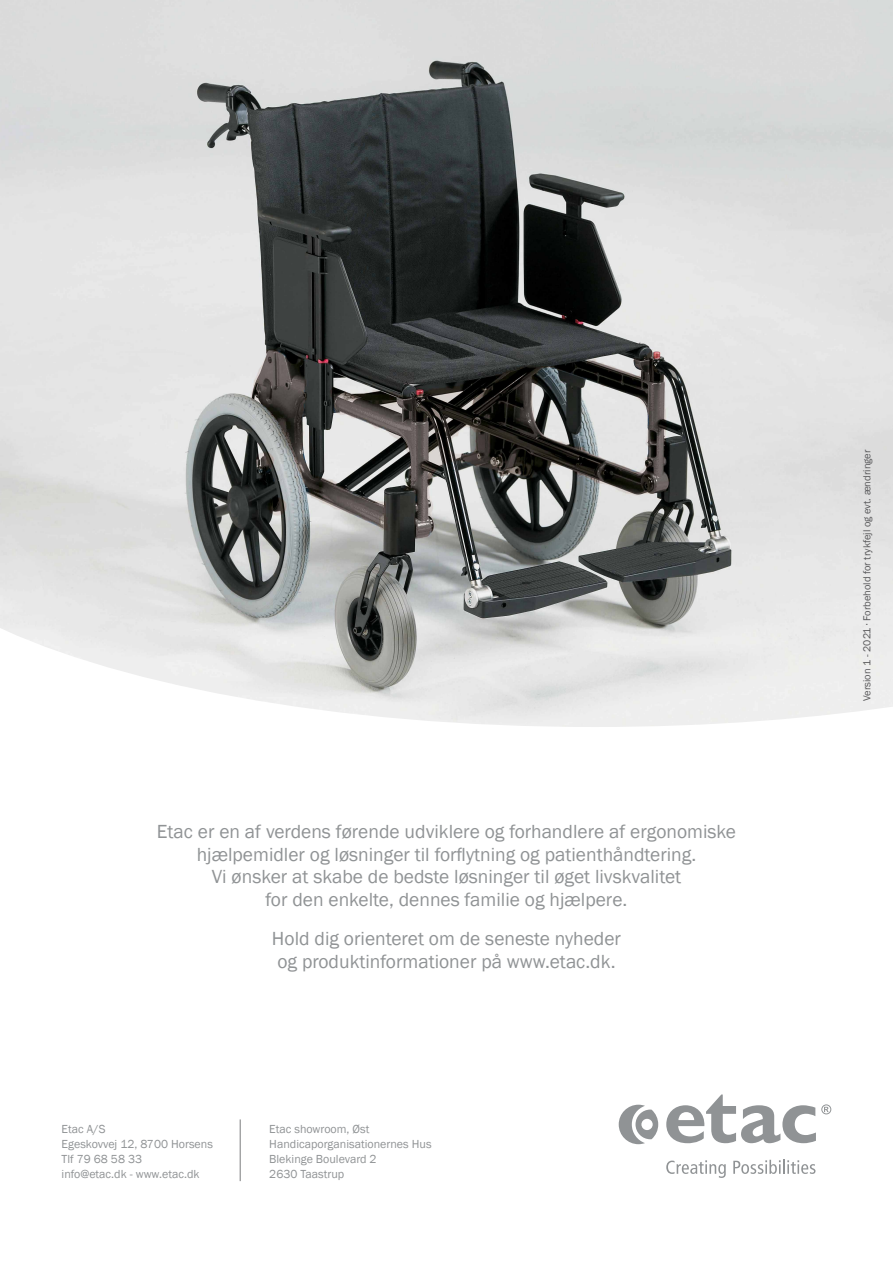
<style>
.page{position:relative;width:893px;height:1263px;background:#fff}
.page>*{position:absolute;margin:0;border:0;box-sizing:border-box;transform-origin:0 0}
.t1{font:19.5px/22.5px "Franklin Gothic";color:#909395;text-align:center}
.t2{font:12px/15px "Franklin Gothic";color:#909395}
.t3{font:10.5px "Franklin Gothic";color:#58585a}
</style>
<div class="page">
<img style="left:0;top:0;width:893px;height:618px">
<svg style="left:0;top:618px;width:893px;height:564px"></svg>
<hr style="left:240px;top:1119px;width:1px;height:62px;background:#7b7c7e">
<svg style="left:666px;top:1094px;width:165px;height:49px"></svg>
<svg style="left:619px;top:1105px;width:39px;height:39px"></svg>
<svg style="left:666px;top:1160px;width:60px;height:18px"></svg>
<svg style="left:733px;top:1160px;width:82px;height:14px"></svg>
<p class="t1" style="left:157px;top:821px;width:581px">Etac er en af verdens førende udviklere og forhandlere af ergonomiske hjælpemidler og løsninger til forflytning og patienthåndtering.<br>Vi ønsker at skabe de bedste løsninger til øget livskvalitet<br>for den enkelte, dennes familie og hjælpere.</p>
<p class="t1" style="left:272px;top:928px;width:350px;text-align:left">Hold dig orienteret om de seneste nyheder og produktinformationer på www.etac.dk.</p>
<p class="t2" style="left:62px;top:1122px;width:153px">Etac A/S<br>Egeskovvej 12, 8700 Horsens<br>Tlf 79 68 58 33<br>info@etac.dk - www.etac.dk</p>
<p class="t2" style="left:269px;top:1122px;width:164px">Etac showroom, Øst<br>Handicaporganisationernes Hus<br>Blekinge Boulevard 2<br>2630 Taastrup</p>
<p class="t3" style="left:860px;top:701px;width:253px;rotate:-90deg">Version 1 - 2021 ∙ Forbehold for trykfejl og evt. ændringer</p>
</div>
